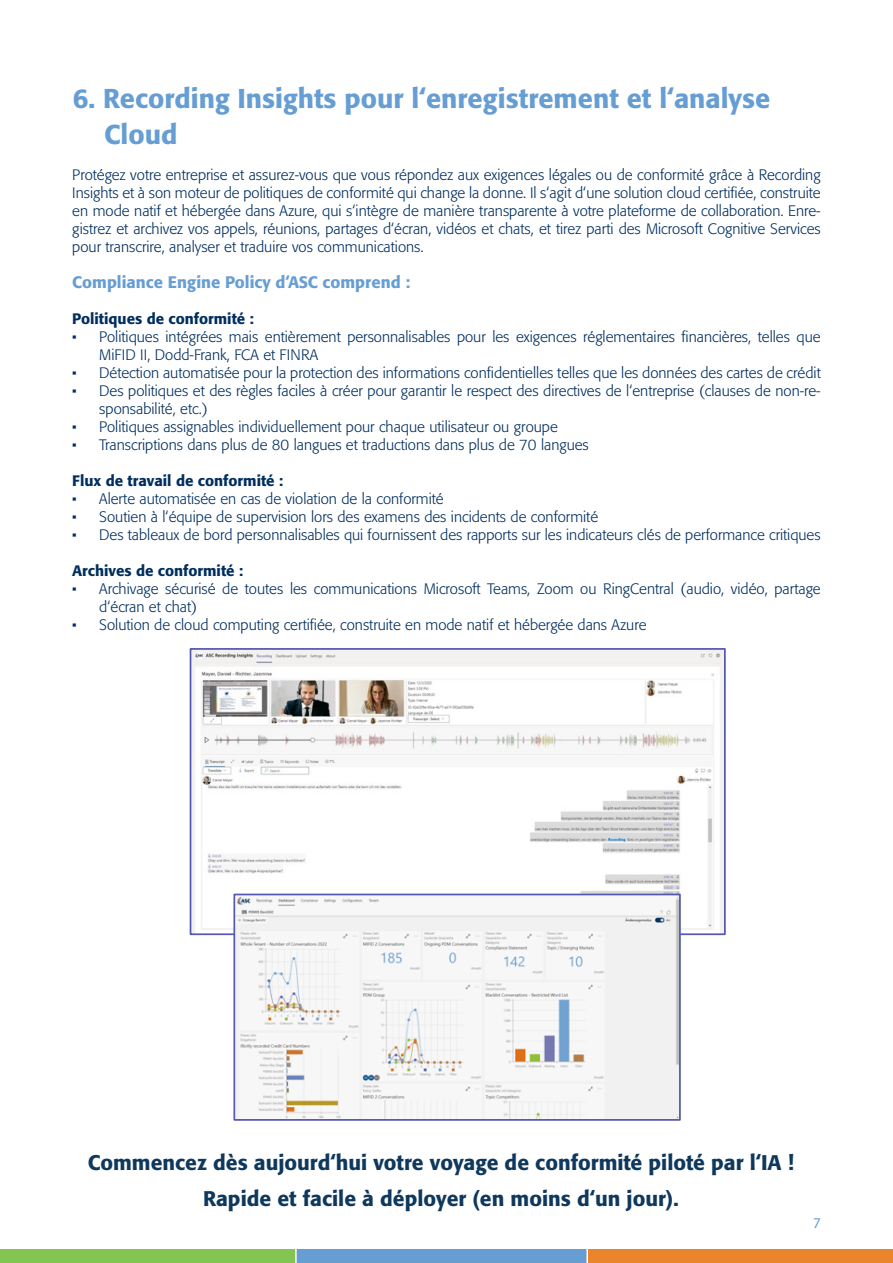
<style>
.page{position:relative;width:893px;height:1263px;background:#fff}
.page>*{position:absolute;margin:0;border:0;box-sizing:border-box;transform-origin:0 0}
.Ü1{font:500 27px/36px "Formata BQ";color:#669ed4}
.Ü1-2{font:500 21px "Formata BQ";color:#0f385d}
.Ü2{font:500 16.5px "Formata BQ";color:#669ed4}
.Fließtext{font:300 15px/18px "Formata BQ";color:#002e5e}
.Fließtext-2{font:500 15px "Formata BQ";color:#002e5e}
.t1{font:15px "Myriad Pro";color:#669ed4}
</style>
<div class="page">
<div style="left:0;top:1249px;width:296px;height:14px;background:#84c551"></div>
<div style="left:296px;top:1249px;width:291px;height:14px;background:#669ed4"></div>
<div style="left:587px;top:1249px;width:306px;height:14px;background:#ea852b"></div>
<hr style="left:295px;top:1242px;width:2px;height:21px;background:#fff">
<svg style="left:586px;top:1249px;width:2px;height:14px"></svg>
<img style="left:193px;top:651px;width:530px;height:281px">
<div style="left:190px;top:648px;width:536px;height:287px;border:2px solid #5558af"></div>
<img style="left:202px;top:727px;width:361px;height:28px">
<img style="left:563px;top:727px;width:151px;height:28px">
<img style="left:515px;top:727px;width:5px;height:28px">
<img style="left:520px;top:727px;width:15px;height:28px">
<img style="left:535px;top:727px;width:7px;height:28px">
<img style="left:236px;top:897px;width:442px;height:221px">
<div style="left:233px;top:894px;width:448px;height:227px;border:2px solid #5558af"></div>
<p class="Ü1" style="left:104px;top:80px;width:667px;text-indent:-32px">6. Recording Insights pour l‘enregistrement et l‘analyse<br>Cloud</p>
<p class="Fließtext" style="left:72px;top:166px;width:750px;text-align:justify">Protégez votre entreprise et assurez-vous que vous répondez aux exigences légales ou de conformité grâce à Recording Insights et à son moteur de politiques de conformité qui change la donne. Il s‘agit d‘une solution cloud certifiée, construite en mode natif et hébergée dans Azure, qui s‘intègre de manière transparente à votre plateforme de collaboration. Enre&shy;gistrez et archivez vos appels, réunions, partages d‘écran, vidéos et chats, et tirez parti des Microsoft Cognitive Services pour transcrire, analyser et traduire vos communications.</p>
<p class="Ü2" style="left:72px;top:272px;width:339px">Compliance Engine Policy d‘ASC comprend :</p>
<p class="Fließtext-2" style="left:72px;top:309px;width:183px">Politiques de conformité :</p>
<p class="Fließtext" style="left:99px;top:328px;width:723px;text-indent:-27px">• Politiques intégrées mais entièrement personnalisables pour les exigences réglementaires financières, telles que<br>MiFID II, Dodd-Frank, FCA et FINRA</p>
<p class="Fließtext" style="left:72px;top:364px;width:750px">• Détection automatisée pour la protection des informations confidentielles telles que les données des cartes de crédit</p>
<p class="Fließtext" style="left:99px;top:382px;width:723px;text-indent:-27px">• Des politiques et des règles faciles à créer pour garantir le respect des directives de l‘entreprise (clauses de non-re&shy;sponsabilité, etc.)</p>
<p class="Fließtext" style="left:72px;top:418px;width:487px">• Politiques assignables individuellement pour chaque utilisateur ou groupe</p>
<p class="Fließtext" style="left:72px;top:436px;width:518px">• Transcriptions dans plus de 80 langues et traductions dans plus de 70 langues</p>
<p class="Fließtext-2" style="left:72px;top:471px;width:212px">Flux de travail de conformité :</p>
<p class="Fließtext" style="left:72px;top:490px;width:373px">• Alerte automatisée en cas de violation de la conformité</p>
<p class="Fließtext" style="left:72px;top:508px;width:527px">• Soutien à l‘équipe de supervision lors des examens des incidents de conformité</p>
<p class="Fließtext" style="left:72px;top:526px;width:750px">• Des tableaux de bord personnalisables qui fournissent des rapports sur les indicateurs clés de performance critiques</p>
<p class="Fließtext-2" style="left:72px;top:561px;width:172px">Archives de conformité :</p>
<p class="Fließtext" style="left:99px;top:580px;width:723px;text-indent:-27px">• Archivage sécurisé de toutes les communications Microsoft Teams, Zoom ou RingCentral (audio, vidéo, partage d‘écran et chat)</p>
<p class="Fließtext" style="left:72px;top:616px;width:576px">• Solution de cloud computing certifiée, construite en mode natif et hébergée dans Azure</p>
<p class="Ü1-2" style="left:88px;top:1150px;width:708px">Commencez dès aujourd‘hui votre voyage de conformité piloté par l‘IA !</p>
<p class="Ü1-2" style="left:203px;top:1186px;width:477px">Rapide et facile à déployer (en moins d‘un jour).</p>
<p class="t1" style="left:813px;top:1213px;width:9px">7</p>
</div>
